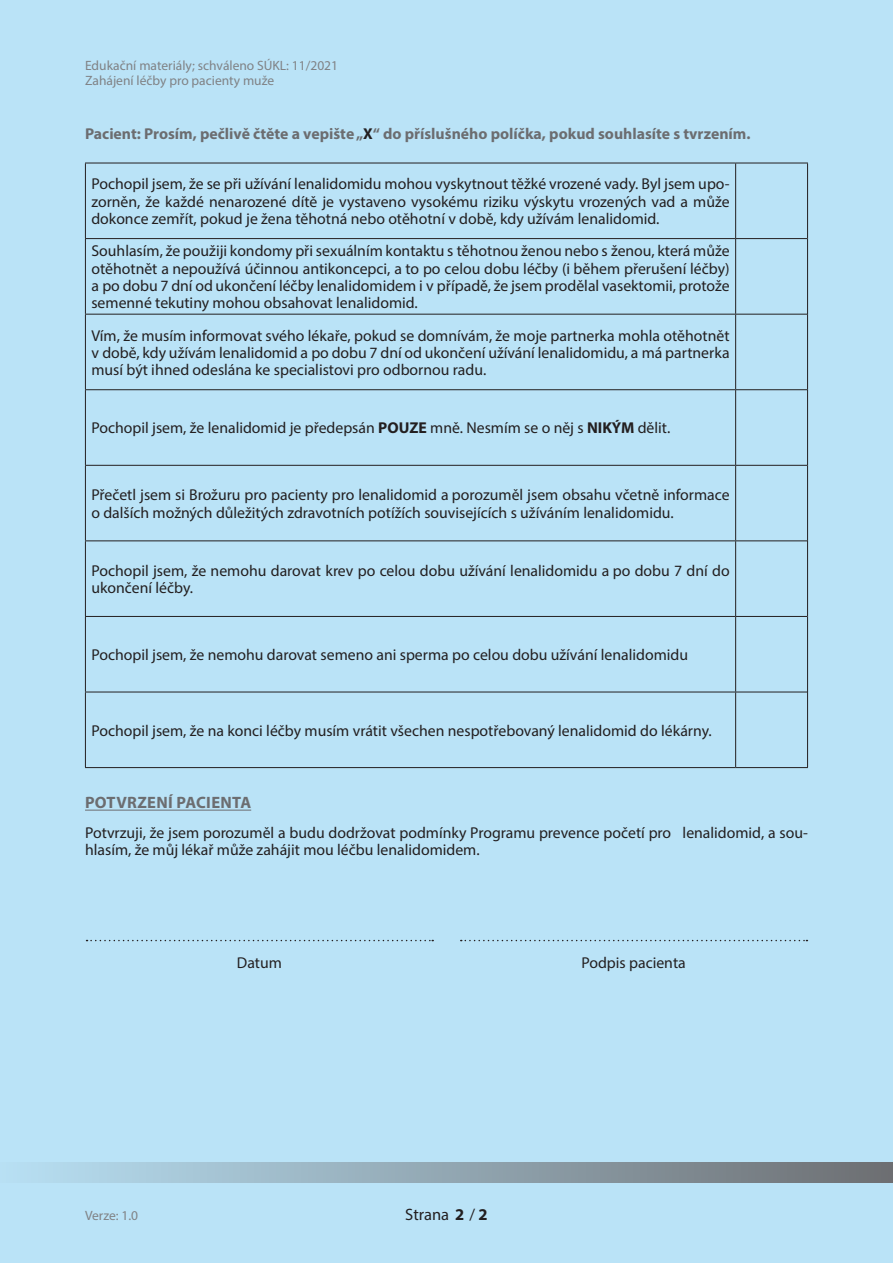
<style>
.page{position:relative;width:893px;height:1263px;background:#bae3f7}
.page>*{position:absolute;margin:0;border:0;box-sizing:border-box;transform-origin:0 0}
.t1{font:700 16.5px "Myriad Pro";letter-spacing:.02em;color:#6c6d70}
.t2{font:16.5px "Myriad Pro";color:#231f20}
.t3{font:700 16.5px "Myriad Pro";color:#231f20}
.t4{font:15.75px/17.2px "Myriad Pro";color:#231f20;text-align:justify}
.t5{font:700 15.75px "Myriad Pro";color:#6c6d70}
.t6{font:13.5px/14.5px "Myriad Pro";color:#808285}
.s1{color:#231f20}
.s2{font-weight:700}
</style>
<div class="page">
<div style="left:0;top:1162px;width:893px;height:20px;background:linear-gradient(to right,#b8e0f4,#6d6e71)"></div>
<hr style="left:85px;top:810px;width:166px;height:1px;background:#6c6d70">
<hr style="left:735px;top:163px;width:1px;height:75px;background:#231f20">
<hr style="left:807px;top:163px;width:1px;height:76px;background:#231f20">
<hr style="left:735px;top:239px;width:1px;height:75px;background:#231f20">
<hr style="left:807px;top:239px;width:1px;height:75px;background:#231f20">
<hr style="left:735px;top:314px;width:1px;height:75px;background:#231f20">
<hr style="left:807px;top:314px;width:1px;height:76px;background:#231f20">
<hr style="left:735px;top:390px;width:1px;height:75px;background:#231f20">
<hr style="left:807px;top:390px;width:1px;height:75px;background:#231f20">
<hr style="left:735px;top:466px;width:1px;height:74px;background:#231f20">
<hr style="left:807px;top:465px;width:1px;height:76px;background:#231f20">
<hr style="left:735px;top:541px;width:1px;height:75px;background:#231f20">
<hr style="left:807px;top:541px;width:1px;height:75px;background:#231f20">
<hr style="left:735px;top:617px;width:1px;height:75px;background:#231f20">
<hr style="left:807px;top:616px;width:1px;height:76px;background:#231f20">
<hr style="left:735px;top:692px;width:1px;height:75px;background:#231f20">
<hr style="left:807px;top:692px;width:1px;height:75px;background:#231f20">
<hr style="left:85px;top:163px;width:651px;height:1px;background:#231f20">
<hr style="left:85px;top:163px;width:1px;height:75px;background:#231f20">
<hr style="left:736px;top:163px;width:72px;height:1px;background:#231f20">
<hr style="left:85px;top:238px;width:651px;height:1px;background:#231f20">
<hr style="left:85px;top:239px;width:1px;height:75px;background:#231f20">
<hr style="left:736px;top:238px;width:71px;height:1px;background:#231f20">
<hr style="left:85px;top:314px;width:651px;height:1px;background:#231f20">
<hr style="left:85px;top:314px;width:1px;height:75px;background:#231f20">
<hr style="left:736px;top:314px;width:71px;height:1px;background:#231f20">
<hr style="left:85px;top:389px;width:651px;height:1px;background:#231f20">
<hr style="left:85px;top:390px;width:1px;height:75px;background:#231f20">
<hr style="left:736px;top:389px;width:71px;height:1px;background:#231f20">
<hr style="left:85px;top:465px;width:651px;height:1px;background:#231f20">
<hr style="left:85px;top:466px;width:1px;height:74px;background:#231f20">
<hr style="left:736px;top:465px;width:71px;height:1px;background:#231f20">
<hr style="left:85px;top:540px;width:651px;height:1px;background:#231f20">
<hr style="left:85px;top:541px;width:1px;height:75px;background:#231f20">
<hr style="left:736px;top:540px;width:71px;height:1px;background:#231f20">
<hr style="left:85px;top:616px;width:651px;height:1px;background:#231f20">
<hr style="left:85px;top:617px;width:1px;height:75px;background:#231f20">
<hr style="left:736px;top:616px;width:71px;height:1px;background:#231f20">
<hr style="left:85px;top:692px;width:651px;height:1px;background:#231f20">
<hr style="left:85px;top:692px;width:1px;height:75px;background:#231f20">
<hr style="left:736px;top:692px;width:71px;height:1px;background:#231f20">
<hr style="left:85px;top:767px;width:651px;height:1px;background:#231f20">
<hr style="left:736px;top:767px;width:72px;height:1px;background:#231f20">
<svg style="left:87px;top:940px;width:346px;height:1px"></svg>
<svg style="left:461px;top:940px;width:346px;height:1px"></svg>
<p class="t6" style="left:85px;top:58px;width:255px">Edukační materiály; schváleno SÚKL: 11/2021<br>Zahájení léčby pro pacienty muže</p>
<p class="t5" style="left:85px;top:124px;width:667px">Pacient: Prosím, pečlivě čtěte a vepište „<span class="s1">X</span>“ do příslušného políčka, pokud souhlasíte s tvrzením.</p>
<p class="t4" style="left:91px;top:175px;width:640px">Pochopil jsem, že se při užívání lenalidomidu mohou vyskytnout těžké vrozené vady. Byl jsem upo&shy;zorněn, že každé nenarozené dítě je vystaveno vysokému riziku výskytu vrozených vad a může dokonce zemřít, pokud je žena těhotná nebo otěhotní v době, kdy užívám lenalidomid.</p>
<p class="t4" style="left:91px;top:242px;width:640px">Souhlasím, že použiji kondomy při sexuálním kontaktu s těhotnou ženou nebo s ženou, která může otěhotnět a nepoužívá účinnou antikoncepci, a to po celou dobu léčby (i během přerušení léčby) a po dobu 7 dní od ukončení léčby lenalidomidem i v případě, že jsem prodělal vasektomii, protože semenné tekutiny mohou obsahovat lenalidomid.</p>
<p class="t4" style="left:91px;top:326px;width:640px">Vím, že musím informovat svého lékaře, pokud se domnívám, že moje partnerka mohla otěhotnět v době, kdy užívám lenalidomid a po dobu 7 dní od ukončení užívání lenalidomidu, a má partnerka musí být ihned odeslána ke specialistovi pro odbornou radu.</p>
<p class="t4" style="left:91px;top:419px;width:580px">Pochopil jsem, že lenalidomid je předepsán <span class="s2">POUZE</span> mně. Nesmím se o něj s <span class="s2">NIKÝM</span> dělit.</p>
<p class="t4" style="left:91px;top:486px;width:640px">Přečetl jsem si Brožuru pro pacienty pro lenalidomid a porozuměl jsem obsahu včetně informace o dalších možných důležitých zdravotních potížích souvisejících s užíváním lenalidomidu.</p>
<p class="t4" style="left:91px;top:562px;width:640px">Pochopil jsem, že nemohu darovat krev po celou dobu užívání lenalidomidu a po dobu 7 dní do ukončení léčby.</p>
<p class="t4" style="left:91px;top:646px;width:598px">Pochopil jsem, že nemohu darovat semeno ani sperma po celou dobu užívání lenalidomidu</p>
<p class="t4" style="left:91px;top:721px;width:622px">Pochopil jsem, že na konci léčby musím vrátit všechen nespotřebovaný lenalidomid do lékárny.</p>
<p class="t1" style="left:85px;top:792px;width:168px">POTVRZENÍ PACIENTA</p>
<p class="t4" style="left:85px;top:824px;width:724px">Potvrzuji, že jsem porozuměl a budu dodržovat podmínky Programu prevence početí pro lenalidomid, a sou&shy;hlasím, že můj lékař může zahájit mou léčbu lenalidomidem.</p>
<p class="t6" style="left:85px;top:1208px;width:55px">Verze: 1.0</p>
<p class="t4" style="left:237px;top:954px;width:47px">Datum</p>
<p class="t4" style="left:581px;top:954px;width:106px">Podpis pacienta</p>
<p class="t2" style="left:405px;top:1205px;width:71px">Strana /</p>
<p class="t3" style="left:455px;top:1204px;width:34px">2 2</p>
</div>
